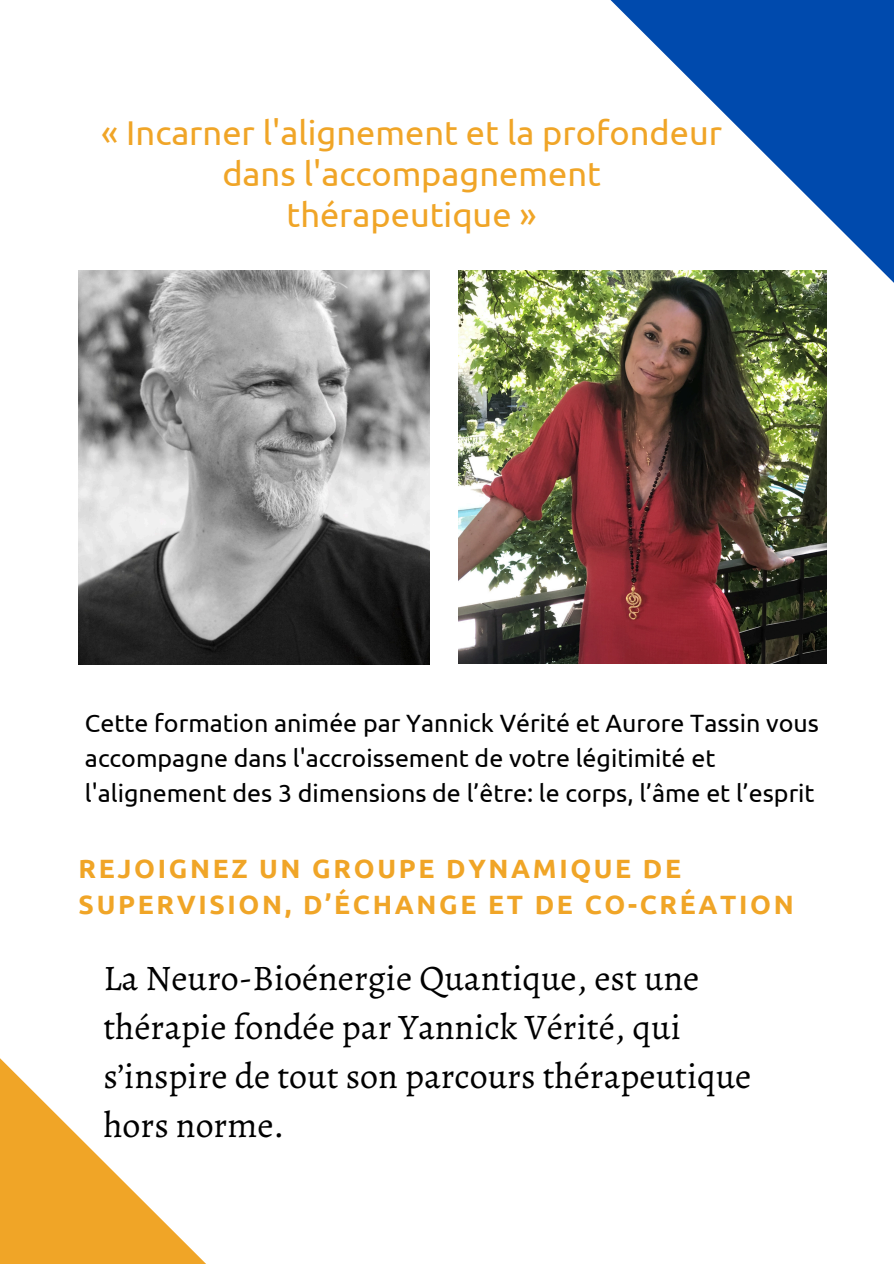
<style>
.page{position:relative;width:894px;height:1264px;background:#fff}
.page>*{position:absolute;margin:0;border:0;box-sizing:border-box;transform-origin:0 0}
.t1{font:36px/48.9px "Alegreya";color:#000}
.t2{font:34.35px/41.2px "Ubuntu";color:#f0a527;text-align:center}
.t3{font:700 26.4px/36px "Ubuntu";letter-spacing:.1em;color:#f0a527}
.t4{font:25.05px/35px "Ubuntu";color:#000}
</style>
<div class="page">
<svg style="left:610px;top:0;width:283px;height:286px;fill:#004aad"></svg>
<svg style="left:0;top:1058px;width:205px;height:205px;fill:#f0a527"></svg>
<img style="left:79px;top:270px;width:351px;height:394px">
<img style="left:458px;top:270px;width:368px;height:393px">
<p class="t2" style="left:101px;top:111px;width:622px">« Incarner l'alignement et la profondeur dans l'accompagnement<br>thérapeutique »</p>
<h2 class="t4" style="left:85px;top:705px;width:735px">Cette formation animée par Yannick Vérité et Aurore Tassin vous accompagne dans l'accroissement de votre légitimité et l'alignement des 3 dimensions de l’être: le corps, l’âme et l’esprit</h2>
<p class="t3" style="left:79px;top:850px;width:716px">REJOIGNEZ UN GROUPE DYNAMIQUE DE<br>SUPERVISION, D’ÉCHANGE ET DE CO-CRÉATION</p>
<h1 class="t1" style="left:103px;top:953px;width:649px">La Neuro-Bioénergie Quantique, est une thérapie fondée par Yannick Vérité, qui s’inspire de tout son parcours thérapeutique hors norme.</h1>
</div>
